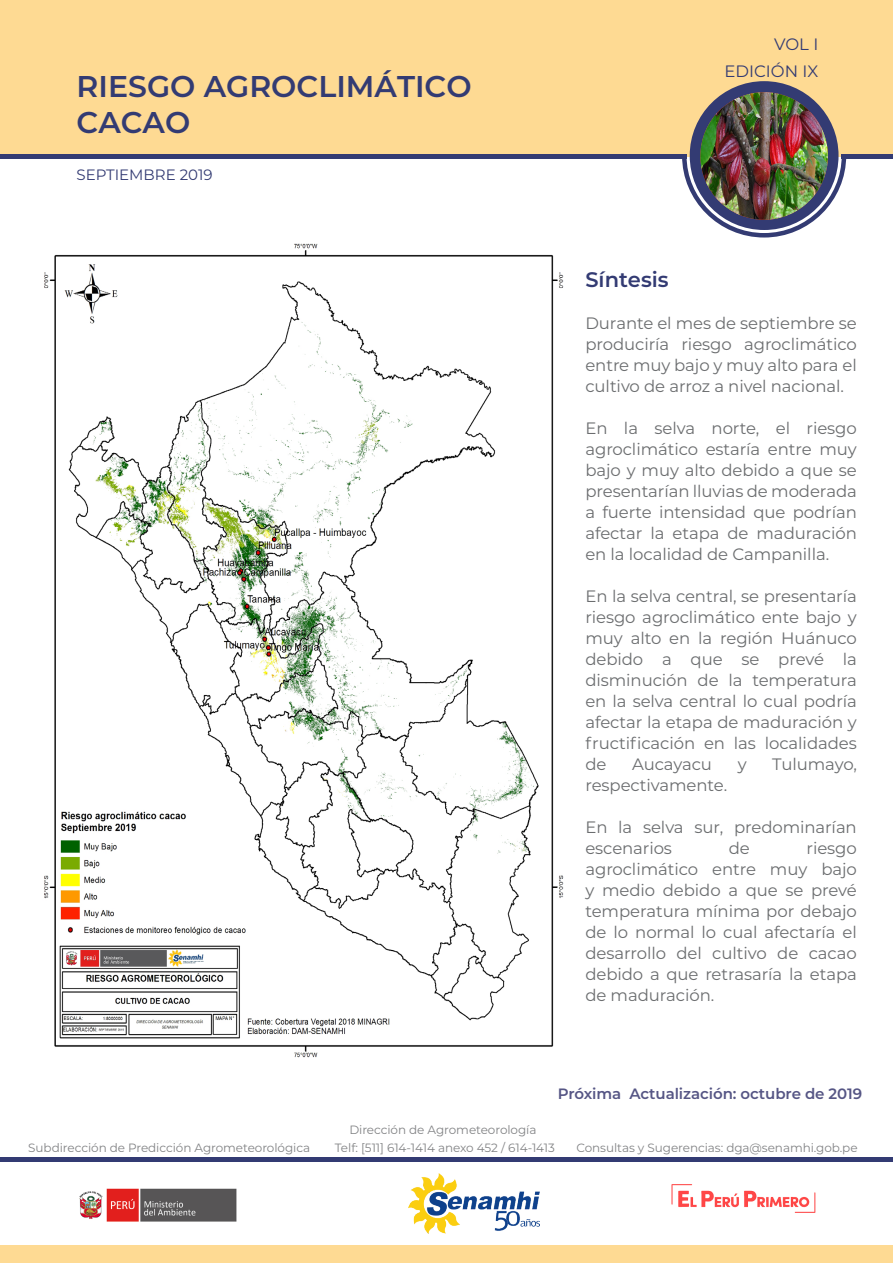
<style>
.page{position:relative;width:893px;height:1263px;background:#fff}
.page>*{position:absolute;margin:0;border:0;box-sizing:border-box;transform-origin:0 0}
.t1{font:600 30px/36px "Montserrat";color:#333b73}
.t2{font:600 21px "Montserrat";color:#333b73}
.t3{font:16.5px/21px "Montserrat";letter-spacing:-.005em;color:#6b6d6f;text-align:justify}
.t4{font:16.5px/27px "Montserrat";color:#333b73;text-align:right}
.t5{font:600 15px "Montserrat";letter-spacing:-.005em;color:#565685}
.t6{font:15px "Montserrat";color:#333b73}
.t7{font:12px "Montserrat";letter-spacing:-.005em;color:#828385}
</style>
<div class="page">
<div style="left:0;top:0;width:893px;height:157px;background:#feda93"></div>
<svg style="left:682px;top:155px;width:164px;height:82px"></svg>
<hr style="left:0;top:155px;width:687px;height:4px;background:#333b73">
<hr style="left:841px;top:155px;width:52px;height:4px;background:#333b73">
<div style="left:690px;top:81px;width:148px;height:149px;background:#333b73;border-radius:50%"></div>
<img style="left:700px;top:92px;width:128px;height:128px;border-radius:64px">
<img style="left:44px;top:243px;width:520px;height:815px">
<div style="left:0;top:1245px;width:893px;height:18px;background:#feda93"></div>
<hr style="left:0;top:1158px;width:893px;height:4px;background:#333b73">
<img style="left:79px;top:1188px;width:158px;height:34px">
<img style="left:409px;top:1174px;width:130px;height:59px">
<img style="left:671px;top:1184px;width:145px;height:29px">
<h1 class="t1" style="left:77px;top:67px;width:397px">RIESGO AGROCLIMÁTICO<br>CACAO</h1>
<p class="t6" style="left:77px;top:164px;width:138px">SEPTIEMBRE 2019</p>
<p class="t4" style="left:724px;top:30px;width:95px">VOL I<br>EDICIÓN IX</p>
<p class="t2" style="left:585px;top:264px;width:85px">Síntesis</p>
<p class="t3" style="left:585px;top:312px;width:273px">Durante el mes de septiembre se produciría riesgo agroclimático entre muy bajo y muy alto para el cultivo de arroz a nivel nacional.</p>
<p class="t3" style="left:585px;top:417px;width:273px">En la selva norte, el riesgo agroclimático estaría entre muy bajo y muy alto debido a que se presentarían lluvias de moderada a fuerte intensidad que podrían afectar la etapa de maduración en la localidad de Campanilla.</p>
<p class="t3" style="left:585px;top:585px;width:273px">En la selva central, se presentaría riesgo agroclimático ente bajo y muy alto en la región Huánuco debido a que se prevé la disminución de la temperatura en la selva central lo cual podría afectar la etapa de maduración y fructificación en las localidades de</p>
<p class="t3" style="left:632px;top:753px;width:81px">Aucayacu</p>
<p class="t3" style="left:738px;top:753px;width:10px">y</p>
<p class="t3" style="left:772px;top:753px;width:86px">Tulumayo,</p>
<p class="t3" style="left:585px;top:774px;width:143px">respectivamente.</p>
<p class="t3" style="left:585px;top:816px;width:273px">En la selva sur, predominarían escenarios</p>
<p class="t3" style="left:585px;top:837px;width:273px;text-indent:221px">riesgo agroclimático entre muy bajo y medio debido a que se prevé temperatura mínima por debajo de lo normal lo cual afectaría el desarrollo del cultivo de cacao debido a que retrasaría la etapa de maduración.</p>
<p class="t3" style="left:729px;top:837px;width:23px">de</p>
<p class="t7" style="left:349px;top:1122px;width:189px">Dirección de Agrometeorología</p>
<p class="t5" style="left:558px;top:1083px;width:306px">Próxima Actualización: octubre de 2019</p>
<p class="t7" style="left:28px;top:1139px;width:283px">Subdirección de Predicción Agrometeorológica</p>
<p class="t7" style="left:335px;top:1139px;width:222px">Telf: [511] 614-1414 anexo 452 / 614-1413</p>
<p class="t7" style="left:576px;top:1139px;width:283px">Consultas y Sugerencias: dga@senamhi.gob.pe</p>
</div>
